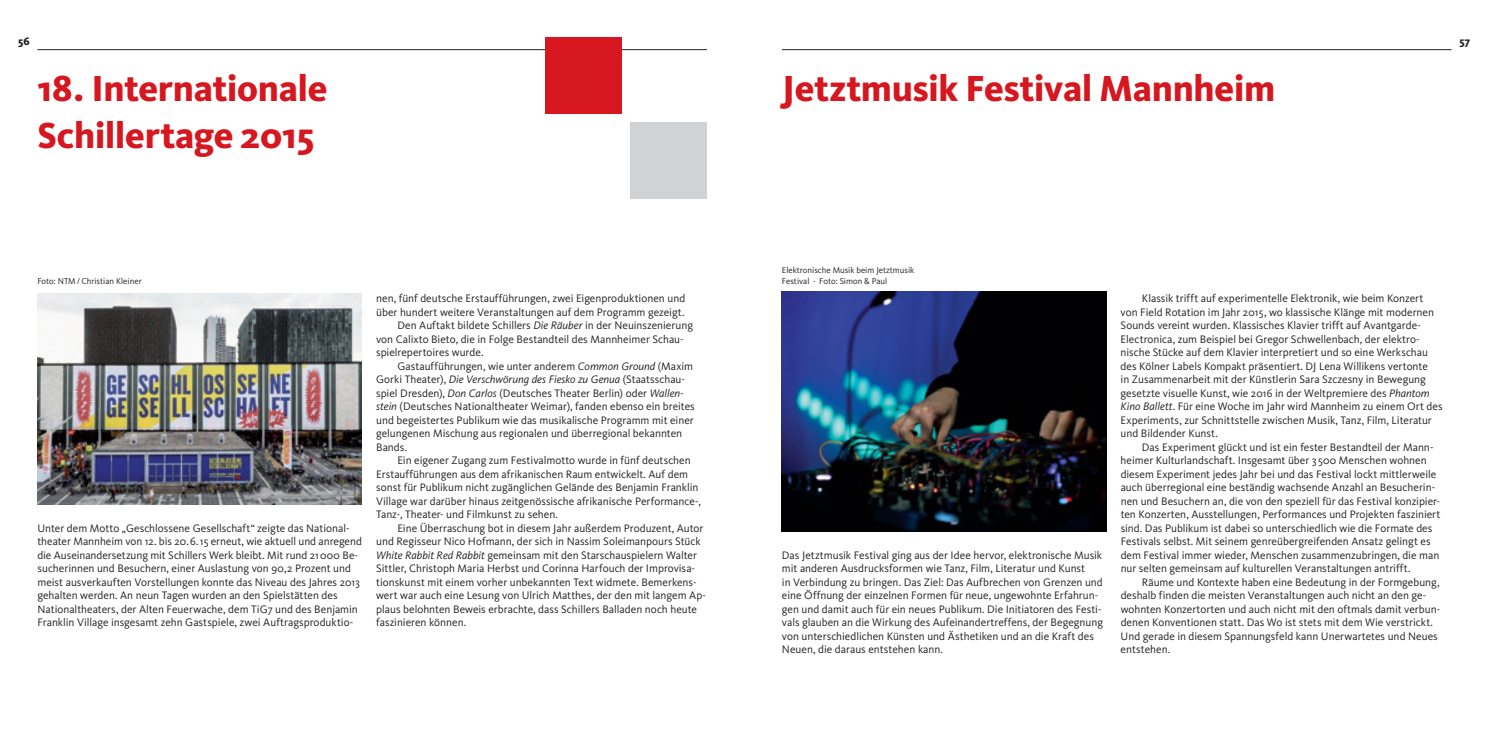
<style>
.page{position:relative;width:1489px;height:745px;background:#fff}
.page>*{position:absolute;margin:0;border:0;box-sizing:border-box;transform-origin:0 0}
.t1{font:800 37.5px/47.2px "Kievit OT";letter-spacing:-.01em;color:#d7171f}
.t2{font:11.25px/13.5px "Kievit OT";color:#231f20}
.t3{font:italic 11.25px "Kievit OT";color:#231f20}
.t4{font:800 11.25px "Kievit OT";color:#231f20}
.t5{font:8.75px/11.2px "Kievit OT";color:#231f20}
.s1{font-style:italic}
.s2{font-style:normal}
</style>
<div class="page">
<hr style="left:37px;top:49px;width:670px;height:1px;background:#231f20">
<hr style="left:782px;top:49px;width:669px;height:1px;background:#231f20">
<img style="left:782px;top:291px;width:324px;height:240px">
<div style="left:630px;top:122px;width:77px;height:77px;background:#d1d2d4"></div>
<div style="left:545px;top:37px;width:77px;height:77px;background:#d7171f"></div>
<img style="left:37px;top:294px;width:324px;height:210px">
<p class="t4" style="left:18px;top:35px;width:13px">56</p>
<p class="t4" style="left:1459px;top:35px;width:12px">57</p>
<h1 class="t1" style="left:37px;top:64px;width:291px">18. Internationale<br>Schillertage 2015</h1>
<p class="t5" style="left:37px;top:275px;width:106px">Foto: NTM/Christian Kleiner</p>
<p class="t2" style="left:37px;top:521px;width:326px">Unter dem Motto „Geschlossene Gesellschaft“ zeigte das National&shy;theater Mannheim von 12. bis 20. 6. 15 erneut, wie aktuell und anregend die Auseinandersetzung mit Schillers Werk bleibt. Mit rund 21000 Be&shy;sucherinnen und Besuchern, einer Auslastung von 90,2 Prozent und meist ausverkauften Vorstellungen konnte das Niveau des Jahres 2013 gehalten werden. An neun Tagen wurden an den Spielstätten des Nationaltheaters, der Alten Feuerwache, dem TiG7 und des Benjamin Franklin Village insgesamt zehn Gastspiele, zwei Auftragsproduktio-</p>
<p class="t2" style="left:376px;top:291px;width:310px">nen, fünf deutsche Erstaufführungen, zwei Eigenproduktionen und</p>
<p class="t2" style="left:376px;top:305px;width:309px">über hundert weitere Veranstaltungen auf dem Programm gezeigt.</p>
<p class="t2" style="left:397px;top:318px;width:297px">Den Auftakt bildete Schillers <span class="s1">Die Räuber</span> in der Neuinszenierung</p>
<p class="t2" style="left:376px;top:332px;width:308px">von Calixto Bieto, die in Folge Bestandteil des Mannheimer Schau-</p>
<p class="t2" style="left:376px;top:345px;width:108px">spielrepertoires wurde.</p>
<p class="t2" style="left:397px;top:359px;width:297px">Gastaufführungen, wie unter anderem <span class="s1">Common Ground</span> (Maxim</p>
<p class="t3" style="left:376px;top:372px;width:310px"><span class="s2">Gorki Theater),</span> Die Verschwörung des Fiesko zu Genua <span class="s2">(Staatsschau-</span></p>
<p class="t2" style="left:376px;top:386px;width:309px">spiel Dresden), <span class="s1">Don Carlos</span> (Deutsches Theater Berlin) oder <span class="s1">Wallen-</span></p>
<p class="t2" style="left:376px;top:399px;width:320px"><span class="s1">stein</span> (Deutsches Nationaltheater Weimar), fanden ebenso ein breites</p>
<p class="t2" style="left:376px;top:413px;width:319px">und begeistertes Publikum wie das musikalische Programm mit einer</p>
<p class="t2" style="left:376px;top:426px;width:307px">gelungenen Mischung aus regionalen und überregional bekannten</p>
<p class="t2" style="left:376px;top:440px;width:31px">Bands.</p>
<p class="t2" style="left:397px;top:453px;width:295px">Ein eigener Zugang zum Festivalmotto wurde in fünf deutschen</p>
<p class="t2" style="left:376px;top:467px;width:313px">Erstaufführungen aus dem afrikanischen Raum entwickelt. Auf dem</p>
<p class="t2" style="left:376px;top:480px;width:324px">sonst für Publikum nicht zugänglichen Gelände des Benjamin Franklin</p>
<p class="t2" style="left:376px;top:494px;width:326px">Village war darüber hinaus zeitgenössische afrikanische Performance-,</p>
<p class="t2" style="left:376px;top:507px;width:182px">Tanz-, Theater- und Filmkunst zu sehen.</p>
<p class="t2" style="left:397px;top:521px;width:307px">Eine Überraschung bot in diesem Jahr außerdem Produzent, Autor</p>
<p class="t2" style="left:376px;top:534px;width:326px">und Regisseur Nico Hofmann, der sich in Nassim Soleimanpours Stück</p>
<p class="t2" style="left:376px;top:548px;width:322px"><span class="s1">White Rabbit Red Rabbit</span> gemeinsam mit den Starschauspielern Walter</p>
<p class="t2" style="left:376px;top:561px;width:319px">Sittler, Christoph Maria Herbst und Corinna Harfouch der Improvisa-</p>
<p class="t2" style="left:376px;top:575px;width:322px">tionskunst mit einem vorher unbekannten Text widmete. Bemerkens-</p>
<p class="t2" style="left:376px;top:588px;width:331px">wert war auch eine Lesung von Ulrich Matthes, der den mit langem Ap-</p>
<p class="t2" style="left:376px;top:602px;width:322px">plaus belohnten Beweis erbrachte, dass Schillers Balladen noch heute</p>
<p class="t2" style="left:376px;top:615px;width:90px">faszinieren können.</p>
<h1 class="t1" style="left:782px;top:64px;width:495px">Jetztmusik Festival Mannheim</h1>
<p class="t5" style="left:782px;top:264px;width:134px">Elektronische Musik beim Jetztmusik<br>Festival · Foto: Simon &amp; Paul</p>
<p class="t2" style="left:782px;top:548px;width:322px">Das Jetztmusik Festival ging aus der Idee hervor, elektronische Musik mit anderen Ausdrucksformen wie Tanz, Film, Literatur und Kunst<br>in Verbindung zu bringen. Das Ziel: Das Aufbrechen von Grenzen und eine Öffnung der einzelnen Formen für neue, ungewohnte Erfahrun&shy;gen und damit auch für ein neues Publikum. Die Initiatoren des Festi&shy;vals glauben an die Wirkung des Aufeinandertreffens, der Begegnung von unterschiedlichen Künsten und Ästhetiken und an die Kraft des Neuen, die daraus entstehen kann.</p>
<p class="t2" style="left:1120px;top:291px;width:323px;text-indent:21px">Klassik trifft auf experimentelle Elektronik, wie beim Konzert von Field Rotation im Jahr 2015, wo klassische Klänge mit modernen Sounds vereint wurden. Klassisches Klavier trifft auf Avantgarde-Electronica, zum Beispiel bei Gregor Schwellenbach, der elektro&shy;nische Stücke auf dem Klavier interpretiert und so eine Werkschau des Kölner Labels Kompakt präsentiert. DJ Lena Willikens vertonte<br>in Zusammenarbeit mit der Künstlerin Sara Szczesny in Bewegung gesetzte visuelle Kunst, wie 2016 in der Weltpremiere des <span class="s1">Phantom Kino Ballett</span>. Für eine Woche im Jahr wird Mannheim zu einem Ort des Experiments, zur Schnittstelle zwischen Musik, Tanz, Film, Literatur und Bildender Kunst.</p>
<p class="t2" style="left:1120px;top:440px;width:321px;text-indent:21px">Das Experiment glückt und ist ein fester Bestandteil der Mann&shy;heimer Kulturlandschaft. Insgesamt über 3 500 Menschen wohnen diesem Experiment jedes Jahr bei und das Festival lockt mittlerweile auch überregional eine beständig wachsende Anzahl an Besucherin&shy;nen und Besuchern an, die von den speziell für das Festival konzipier&shy;ten Konzerten, Ausstellungen, Performances und Projekten fasziniert sind. Das Publikum ist dabei so unterschiedlich wie die Formate des Festivals selbst. Mit seinem genreübergreifenden Ansatz gelingt es dem Festival immer wieder, Menschen zusammenzubringen, die man nur selten gemeinsam auf kulturellen Veranstaltungen antrifft.</p>
<p class="t2" style="left:1120px;top:575px;width:321px;text-indent:21px">Räume und Kontexte haben eine Bedeutung in der Formgebung, deshalb finden die meisten Veranstaltungen auch nicht an den ge&shy;wohnten Konzertorten und auch nicht mit den oftmals damit verbun&shy;denen Konventionen statt. Das Wo ist stets mit dem Wie verstrickt.<br>Und gerade in diesem Spannungsfeld kann Unerwartetes und Neues entstehen.</p>
</div>
